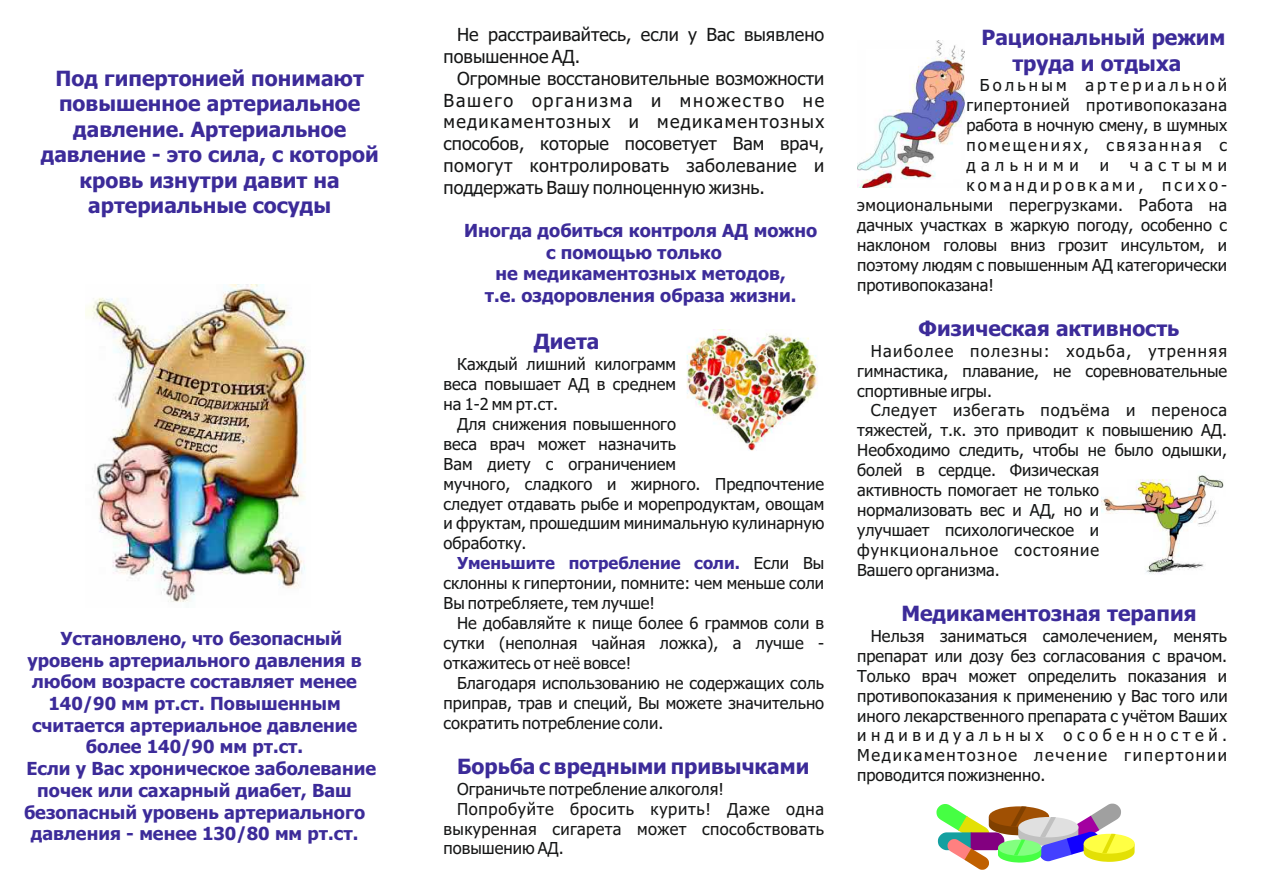
<style>
.page{position:relative;width:1263px;height:893px;background:#fff}
.page>*{position:absolute;margin:0;border:0;box-sizing:border-box;transform-origin:0 0}
.t1{font:700 21px/25.3px "Tahoma";color:#3c2b99;text-align:center}
.t2{font:700 18px "Tahoma";color:#3c2b99}
.t3{font:18px/21.8px "Tahoma";color:#151616}
.t4{font:16.5px/20px "Tahoma";color:#151616;text-align:justify}
.t5{font:16.5px "Tahoma";letter-spacing:.02em;color:#151616}
.t6{font:16.5px "Tahoma";letter-spacing:.025em;color:#151616}
.t7{font:16.5px "Tahoma";letter-spacing:.04em;color:#151616}
.t8{font:16.5px "Tahoma";letter-spacing:.19em;color:#151616}
.t9{font:16.5px "Tahoma";letter-spacing:.335em;color:#151616}
.s1{font-weight:700;color:#3c2b99}
</style>
<div class="page">
<svg style="left:936px;top:804px;width:198px;height:66px"></svg>
<img style="left:85px;top:285px;width:221px;height:317px">
<img style="left:1101px;top:475px;width:123px;height:99px">
<img style="left:857px;top:41px;width:107px;height:147px">
<img style="left:686px;top:329px;width:132px;height:122px">
<p class="t1" style="left:41px;top:68px;width:339px">Под гипертонией понимают повышенное артериальное давление. Артериальное давление - это сила, с которой кровь изнутри давит на артериальные сосуды</p>
<p class="t2" style="left:61px;top:631px;width:283px">Установлено, что безопасный</p>
<p class="t2" style="left:27px;top:653px;width:336px">уровень артериального давления в</p>
<p class="t2" style="left:32px;top:674px;width:326px">любом возрасте составляет менее</p>
<p class="t2" style="left:48px;top:696px;width:294px">140/90 мм рт.ст. Повышенным</p>
<p class="t2" style="left:32px;top:718px;width:327px">считается артериальное давление</p>
<p class="t2" style="left:86px;top:740px;width:219px">более 140/90 мм рт.ст.</p>
<p class="t2" style="left:26px;top:761px;width:351px">Если у Вас хроническое заболевание</p>
<p class="t2" style="left:37px;top:783px;width:316px">почек или сахарный диабет, Ваш</p>
<p class="t2" style="left:24px;top:805px;width:343px">безопасный уровень артериального</p>
<p class="t2" style="left:31px;top:826px;width:329px">давления - менее 130/80 мм рт.ст.</p>
<p class="t3" style="left:444px;top:26px;width:382px;text-indent:14px">Не расстраивайтесь, если у Вас выявлено повышенное АД.</p>
<p class="t3" style="left:444px;top:69px;width:382px;text-align:justify;text-indent:14px">Огромные восстановительные возможности Вашего организма и множество не медикаментозных и медикаментозных способов, которые посоветует Вам врач, помогут контролировать заболевание и поддержать Вашу полноценную жизнь.</p>
<p class="t2" style="left:464px;top:223px;width:354px">Иногда добиться контроля АД можно</p>
<p class="t2" style="left:546px;top:245px;width:177px">с помощью только</p>
<p class="t2" style="left:496px;top:267px;width:292px">не медикаментозных методов,</p>
<p class="t2" style="left:485px;top:288px;width:313px">т.е. оздоровления образа жизни.</p>
<p class="t1" style="left:534px;top:331px;width:67px">Диета</p>
<p class="t4" style="left:444px;top:355px;width:234px;text-indent:14px">Каждый лишний килограмм веса повышает АД в среднем на 1-2 мм рт.ст.</p>
<p class="t4" style="left:444px;top:415px;width:382px;text-align:left;text-indent:14px">Для снижения повышенного<br>веса врач может назначить<br>Вам диету с ограничением<br>мучного, сладкого и жирного. Предпочтение следует отдавать рыбе и морепродуктам, овощам и фруктам, прошедшим минимальную кулинарную обработку.</p>
<p class="t4" style="left:444px;top:555px;width:382px;text-indent:14px"><span class="s1">Уменьшите потребление соли.</span> Если Вы склонны к гипертонии, помните: чем меньше соли Вы потребляете, тем лучше!</p>
<p class="t4" style="left:444px;top:614px;width:382px;text-indent:14px">Не добавляйте к пище более 6 граммов соли в сутки (неполная чайная ложка), а лучше - откажитесь от неё вовсе!</p>
<p class="t4" style="left:444px;top:674px;width:382px;text-indent:14px">Благодаря использованию не содержащих соль приправ, трав и специй, Вы можете значительно сократить потребление соли.</p>
<p class="t1" style="left:457px;top:755px;width:354px">Борьба с вредными привычками</p>
<p class="t4" style="left:457px;top:780px;width:268px">Ограничьте потребление алкоголя!</p>
<p class="t7" style="left:457px;top:802px;width:369px">Попробуйте бросить курить! Даже одна</p>
<p class="t5" style="left:444px;top:822px;width:382px">выкуренная сигарета может способствовать</p>
<p class="t4" style="left:444px;top:840px;width:122px">повышению АД.</p>
<p class="t1" style="left:1012px;top:27px;width:215px;text-align:left;text-indent:-31px">Рациональный режим труда и отдыха</p>
<p class="t4" style="left:966px;top:77px;width:262px;text-indent:14px">Больным артериальной гипертонией противопоказана работа в ночную смену, в шумных помещениях, связанная с дальними</p>
<p class="t4" style="left:1100px;top:156px;width:11px">и</p>
<p class="t9" style="left:1130px;top:158px;width:99px">частыми</p>
<p class="t8" style="left:966px;top:178px;width:262px">командировками, психо-</p>
<p class="t6" style="left:857px;top:198px;width:371px">эмоциональными перегрузками. Работа на</p>
<p class="t4" style="left:857px;top:216px;width:371px">дачных участках в жаркую погоду, особенно с</p>
<p class="t4" style="left:857px;top:236px;width:371px">наклоном головы вниз грозит инсультом, и</p>
<p class="t4" style="left:857px;top:256px;width:371px">поэтому людям с повышенным АД категорически</p>
<p class="t4" style="left:857px;top:276px;width:138px">противопоказана!</p>
<p class="t1" style="left:918px;top:317px;width:262px">Физическая активность</p>
<p class="t4" style="left:857px;top:342px;width:371px;text-indent:14px">Наиболее полезны: ходьба, утренняя гимнастика, плавание, не соревновательные спортивные игры.</p>
<p class="t4" style="left:857px;top:402px;width:371px;text-align:left;text-indent:14px">Следует избегать подъёма и переноса тяжестей, т.к. это приводит к повышению АД.<br>Необходимо следить, чтобы не было одышки, болей в сердце. Физическая<br>активность помогает не только<br>нормализовать вес и АД, но и<br>улучшает психологическое и функциональное состояние<br>Вашего организма.</p>
<p class="t1" style="left:901px;top:602px;width:297px">Медикаментозная терапия</p>
<p class="t4" style="left:857px;top:627px;width:372px;text-indent:14px">Нельзя заниматься самолечением, менять препарат или дозу без согласования с врачом.<br>Только врач может определить показания и противопоказания к применению у Вас того или иного лекарственного препарата с учётом Ваших индивидуальных особенностей.<br>Медикаментозное лечение гипертонии проводится пожизненно.</p>
</div>
